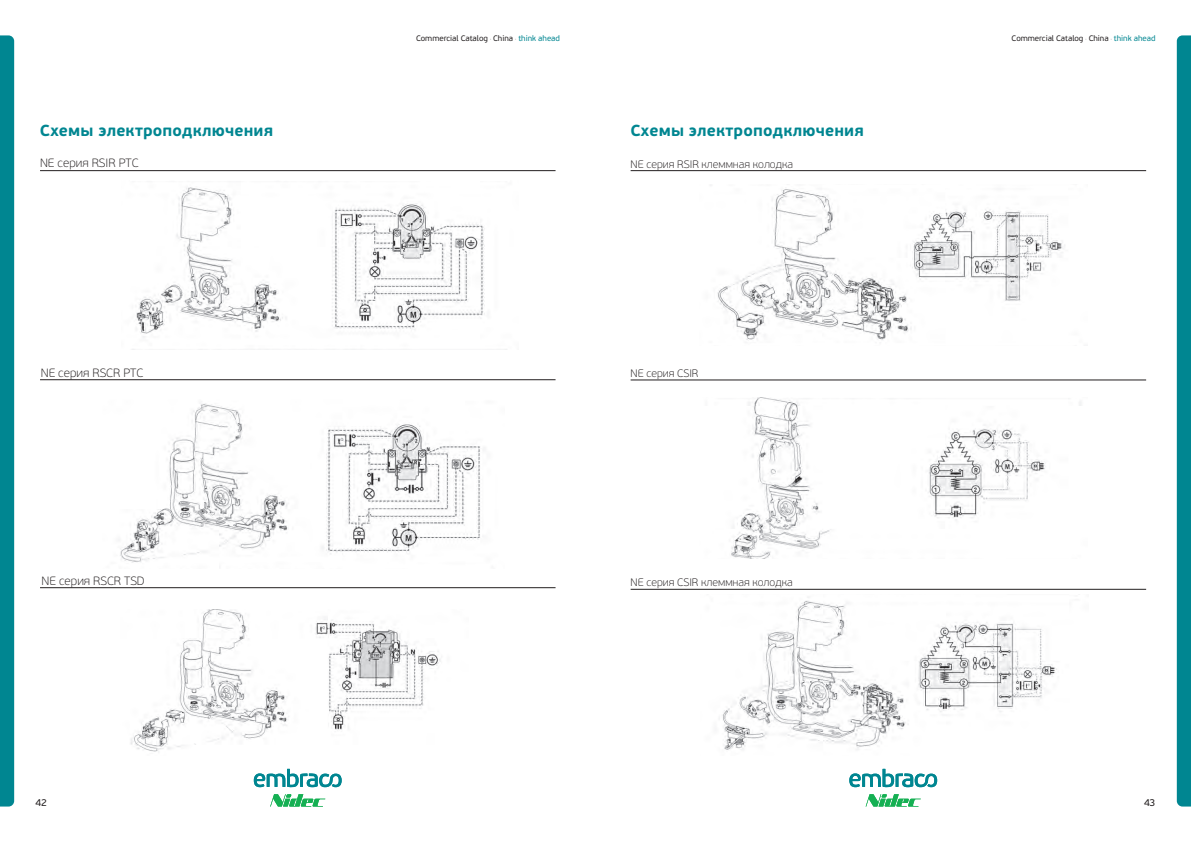
<style>
.page{position:relative;width:1191px;height:842px;background:#fff}
.page>*{position:absolute;margin:0;border:0;box-sizing:border-box;transform-origin:0 0}
.t1{font:700 16px "Embraco Beau Sans";letter-spacing:.01em;color:#008691}
.t2{font:100 12px "Embraco Beau Sans";color:#231f20}
.t3{font:100 10.8px "Embraco Beau Sans";color:#231f20}
.t4{font:10px "Embraco Beau Sans";color:#231f20}
.t5{font:8px "Embraco Beau Sans";letter-spacing:-.005em;color:#231f20}
.s1{font-weight:100;font-size:3px}
.s2{color:#008691}
</style>
<div class="page">
<div style="left:0;top:35px;width:14px;height:771px;background:#008691"></div>
<div style="left:1176px;top:35px;width:15px;height:771px;background:#008691"></div>
<svg style="left:254px;top:769px;width:88px;height:19px"></svg>
<svg style="left:270px;top:794px;width:55px;height:12px"></svg>
<svg style="left:849px;top:769px;width:88px;height:19px"></svg>
<svg style="left:865px;top:794px;width:55px;height:12px"></svg>
<img style="left:132px;top:187px;width:375px;height:163px">
<img style="left:120px;top:403px;width:364px;height:160px">
<img style="left:130px;top:610px;width:311px;height:142px">
<hr style="left:40px;top:170px;width:515px;height:1px;background:#231f20">
<hr style="left:40px;top:380px;width:515px;height:1px;background:#231f20">
<hr style="left:40px;top:587px;width:515px;height:1px;background:#231f20">
<img style="left:710px;top:185px;width:355px;height:155px">
<img style="left:731px;top:397px;width:350px;height:161px">
<img style="left:719px;top:597px;width:338px;height:153px">
<hr style="left:630px;top:170px;width:516px;height:1px;background:#231f20">
<hr style="left:630px;top:380px;width:516px;height:1px;background:#231f20">
<hr style="left:630px;top:589px;width:516px;height:1px;background:#231f20">
<p class="t5" style="left:416px;top:34px;width:145px">Commercial Catalog <span class="s1">•</span> China <span class="s1">•</span> <span class="s2">think ahead</span></p>
<p class="t5" style="left:1011px;top:34px;width:145px">Commercial Catalog <span class="s1">•</span> China <span class="s1">•</span> <span class="s2">think ahead</span></p>
<p class="t1" style="left:40px;top:121px;width:235px">Схемы электроподключения</p>
<p class="t1" style="left:630px;top:121px;width:235px">Схемы электроподключения</p>
<p class="t2" style="left:40px;top:156px;width:100px">NE серия RSIR PTC</p>
<p class="t3" style="left:630px;top:158px;width:164px">NE серия RSIR клеммная колодка</p>
<p class="t2" style="left:41px;top:366px;width:104px">NE серия RSCR PTC</p>
<p class="t3" style="left:630px;top:367px;width:69px">NE серия CSIR</p>
<p class="t2" style="left:42px;top:574px;width:105px">NE серия RSCR TSD</p>
<p class="t3" style="left:630px;top:577px;width:163px">NE серия CSIR клеммная колодка</p>
<p class="t4" style="left:35px;top:797px;width:13px">42</p>
<p class="t4" style="left:1144px;top:797px;width:13px">43</p>
</div>
